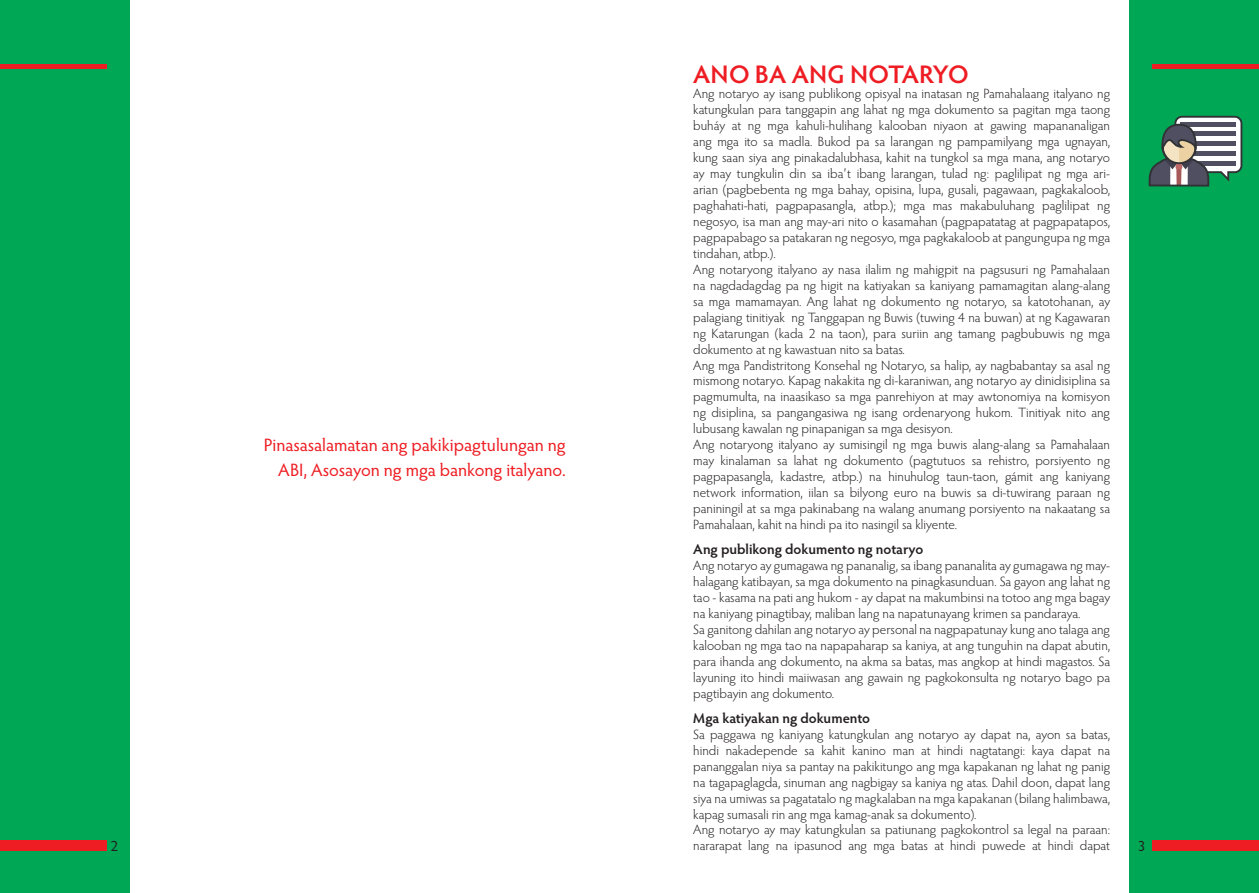
<style>
.page{position:relative;width:1259px;height:893px;background:#fff}
.page>*{position:absolute;margin:0;border:0;box-sizing:border-box;transform-origin:0 0}
.t1{font:600 25.5px "Hypatia Sans Pro";letter-spacing:.005em;color:#ee1d23}
.t2{font:18px/25.5px "Hypatia Sans Pro";color:#ee1d23;text-align:right}
.t3{font:15px "Hypatia Sans Pro";color:#231f20}
.t4{font:600 14.25px "Hypatia Sans Pro";color:#231f20}
.t5{font:300 13.5px/15.9px "Hypatia Sans Pro";color:#231f20}
</style>
<div class="page">
<div style="left:0;top:0;width:130px;height:893px;background:#00a855"></div>
<div style="left:1129px;top:0;width:130px;height:893px;background:#00a855"></div>
<div style="left:0;top:840px;width:106px;height:10px;background:#ee1d23"></div>
<hr style="left:0;top:64px;width:106px;height:4px;background:#ee1d23">
<div style="left:1152px;top:840px;width:107px;height:10px;background:#ee1d23"></div>
<hr style="left:1152px;top:64px;width:107px;height:4px;background:#ee1d23">
<svg style="left:1148px;top:115px;width:95px;height:72px"></svg>
<h1 class="t1" style="left:693px;top:56px;width:277px">ANO BA ANG NOTARYO</h1>
<p class="t5" style="left:693px;top:86px;width:418px">Ang notaryo ay isang publikong opisyal na inatasan ng Pamahalaang italyano ng katungkulan para tanggapin ang lahat ng mga dokumento sa pagitan mga taong buháy at ng mga kahuli-hulihang kalooban niyaon at gawing mapananaligan ang mga ito sa madla. Bukod pa sa larangan ng pampamilyang mga ugnayan, kung saan siya ang pinakadalubhasa, kahit na tungkol sa mga mana, ang notaryo ay may tungkulin din sa iba’t ibang larangan, tulad ng: paglilipat ng mga ari&shy;arian (pagbebenta ng mga bahay, opisina, lupa, gusali, pagawaan, pagkakaloob, paghahati-hati, pagpapasangla, atbp.); mga mas makabuluhang paglilipat ng negosyo, isa man ang may-ari nito o kasamahan (pagpapatatag at pagpapatapos, pagpapabago sa patakaran ng negosyo, mga pagkakaloob at pangungupa ng mga tindahan, atbp.).<br>Ang notaryong italyano ay nasa ilalim ng mahigpit na pagsusuri ng Pamahalaan na nagdadagdag pa ng higit na katiyakan sa kaniyang pamamagitan alang-alang sa mga mamamayan. Ang lahat ng dokumento ng notaryo, sa katotohanan, ay palagiang tinitiyak ng Tanggapan ng Buwis (tuwing 4 na buwan) at ng Kagawaran ng Katarungan (kada 2 na taon), para suriin ang tamang pagbubuwis ng mga dokumento at ng kawastuan nito sa batas.<br>Ang mga Pandistritong Konsehal ng Notaryo, sa halip, ay nagbabantay sa asal ng mismong notaryo. Kapag nakakita ng di-karaniwan, ang notaryo ay dinidisiplina sa pagmumulta, na inaasikaso sa mga panrehiyon at may awtonomiya na komisyon ng disiplina, sa pangangasiwa ng isang ordenaryong hukom. Tinitiyak nito ang lubusang kawalan ng pinapanigan sa mga desisyon.<br>Ang notaryong italyano ay sumisingil ng mga buwis alang-alang sa Pamahalaan may kinalaman sa lahat ng dokumento (pagtutuos sa rehistro, porsiyento ng pagpapasangla, kadastre, atbp.) na hinuhulog taun-taon, gámit ang kaniyang network information, iilan sa bilyong euro na buwis sa di-tuwirang paraan ng paniningil at sa mga pakinabang na walang anumang porsiyento na nakaatang sa Pamahalaan, kahit na hindi pa ito nasingil sa kliyente.</p>
<p class="t4" style="left:693px;top:539px;width:232px">Ang publikong dokumento ng notaryo</p>
<p class="t5" style="left:693px;top:557px;width:418px">Ang notaryo ay gumagawa ng pananalig, sa ibang pananalita ay gumagawa ng may&shy;halagang katibayan, sa mga dokumento na pinagkasunduan. Sa gayon ang lahat ng tao - kasama na pati ang hukom - ay dapat na makumbinsi na totoo ang mga bagay na kaniyang pinagtibay, maliban lang na napatunayang krimen sa pandaraya.<br>Sa ganitong dahilan ang notaryo ay personal na nagpapatunay kung ano talaga ang kalooban ng mga tao na napapaharap sa kaniya, at ang tunguhin na dapat abutin, para ihanda ang dokumento, na akma sa batas, mas angkop at hindi magastos. Sa layuning ito hindi maiiwasan ang gawain ng pagkokonsulta ng notaryo bago pa pagtibayin ang dokumento.</p>
<p class="t4" style="left:693px;top:708px;width:178px">Mga katiyakan ng dokumento</p>
<p class="t5" style="left:693px;top:726px;width:418px">Sa paggawa ng kaniyang katungkulan ang notaryo ay dapat na, ayon sa batas, hindi nakadepende sa kahit kanino man at hindi nagtatangi: kaya dapat na pananggalan niya sa pantay na pakikitungo ang mga kapakanan ng lahat ng panig na tagapaglagda, sinuman ang nagbigay sa kaniya ng atas. Dahil doon, dapat lang siya na umiwas sa pagatatalo ng magkalaban na mga kapakanan (bilang halimbawa, kapag sumasali rin ang mga kamag-anak sa dokumento).<br>Ang notaryo ay may katungkulan sa patiunang pagkokontrol sa legal na paraan: nararapat lang na ipasunod ang mga batas at hindi puwede at hindi dapat</p>
<h2 class="t2" style="left:264px;top:431px;width:303px">Pinasasalamatan ang pakikipagtulungan ng<br>ABI, Asosayon ng mga bankong italyano.</h2>
<p class="t3" style="left:111px;top:836px;width:9px">2</p>
<p class="t3" style="left:1137px;top:836px;width:9px">3</p>
</div>
